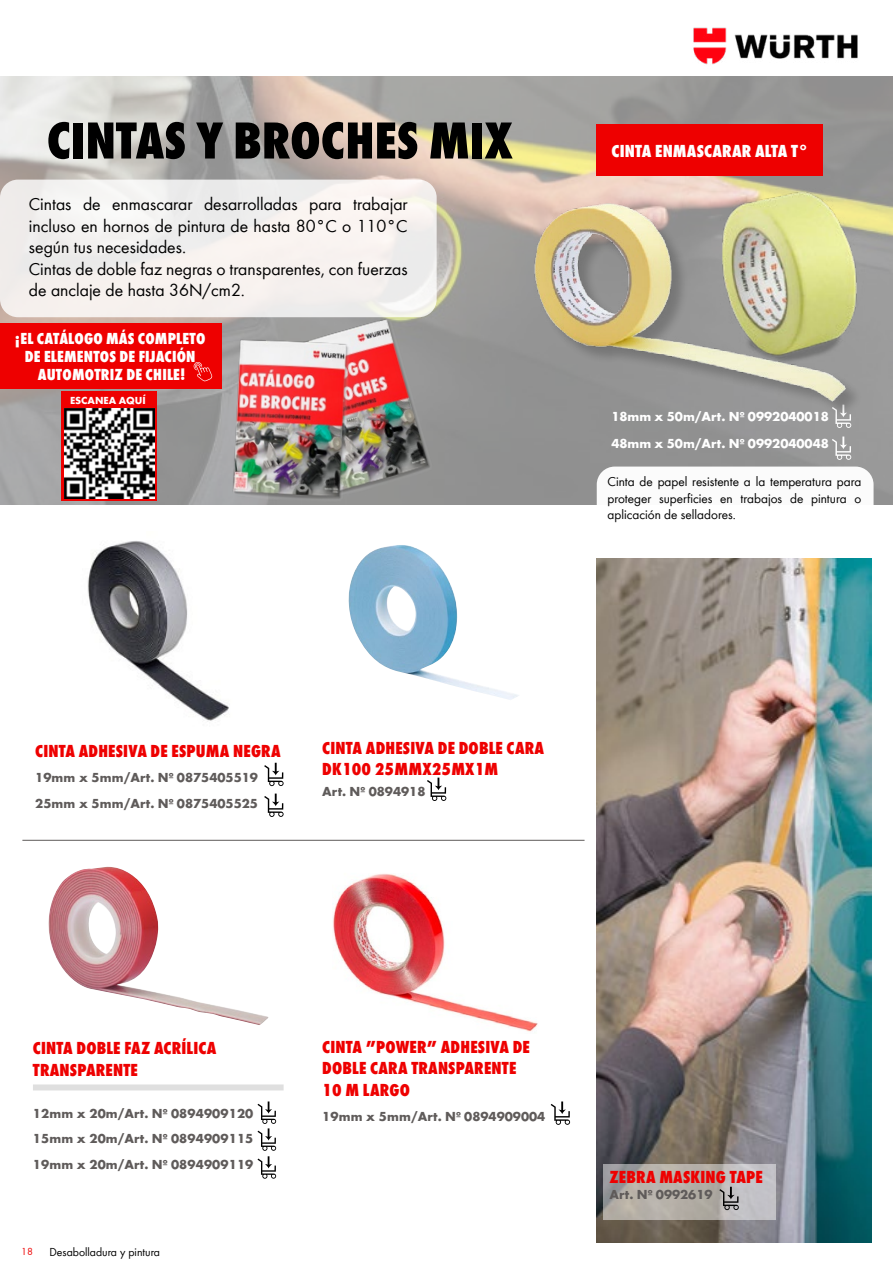
<style>
.page{position:relative;width:893px;height:1263px;background:#fff}
.page>*{position:absolute;margin:0;border:0;box-sizing:border-box;transform-origin:0 0}
.t1{font:800 condensed 54px "Wuerth";color:#000}
.t2{font:18px/21.6px "Wuerth";color:#000}
.t3{font:800 condensed 18px/21.6px "Wuerth";letter-spacing:.01em;color:#e00}
.t4{font:800 condensed 18px "Wuerth";letter-spacing:.01em;color:#fff}
.t5{font:800 condensed 16.5px/18px "Wuerth";letter-spacing:.01em;color:#fff;text-align:center}
.t6{font:700 13.5px/25.5px "Wuerth";letter-spacing:.01em;color:#5f5b5a;text-align:justify}
.t7{font:13.5px/16.2px "Wuerth";color:#000;text-align:justify}
.t8{font:700 13.5px/27px "Wuerth";color:#fff}
.t9{font:12px "Wuerth";color:#000}
.t10{font:700 10.5px "Wuerth";color:#fff}
.t11{font:10.5px "Wuerth";color:#e00}
</style>
<div class="page">
<img style="left:693px;top:27px;width:165px;height:38px">
<img style="left:597px;top:558px;width:275px;height:685px">
<img style="left:0;top:77px;width:893px;height:427px">
<img style="left:710px;top:178px;width:154px;height:28px">
<img style="left:348px;top:545px;width:171px;height:155px">
<img style="left:48px;top:867px;width:220px;height:158px">
<img style="left:87px;top:541px;width:142px;height:181px">
<img style="left:333px;top:874px;width:205px;height:158px">
<svg style="left:427px;top:778px;width:19px;height:23px"></svg>
<svg style="left:832px;top:436px;width:19px;height:24px"></svg>
<svg style="left:832px;top:418px;width:19px;height:10px"></svg>
<svg style="left:551px;top:1101px;width:19px;height:24px"></svg>
<svg style="left:264px;top:763px;width:20px;height:23px"></svg>
<svg style="left:264px;top:793px;width:20px;height:24px"></svg>
<svg style="left:603px;top:1164px;width:172px;height:56px;background:#b5b1ad"></svg>
<svg style="left:719px;top:1187px;width:20px;height:23px"></svg>
<svg style="left:257px;top:1101px;width:19px;height:78px"></svg>
<div style="left:33px;top:1084px;width:251px;height:6px;background:#dfdfdf"></div>
<div style="left:0;top:180px;width:437px;height:137px;background:#f5f1ee;border-radius:18px"></div>
<div style="left:597px;top:467px;width:276px;height:75px;background:#fff;border-radius:18px"></div>
<img style="left:516px;top:186px;width:342px;height:232px">
<div style="left:597px;top:124px;width:226px;height:52px;background:#e00"></div>
<div style="left:0;top:323px;width:221px;height:66px;background:#e00"></div>
<hr style="left:22px;top:840px;width:563px;height:1px;background:#5f5b5a">
<div style="left:62px;top:392px;width:95px;height:109px;background:#e00"></div>
<img style="left:222px;top:267px;width:274px;height:275px">
<img style="left:177px;top:301px;width:232px;height:233px">
<svg style="left:194px;top:362px;width:18px;height:19px"></svg>
<img style="left:64px;top:408px;width:91px;height:91px">
<h1 class="t1" style="left:47px;top:102px;width:467px">CINTAS Y BROCHES MIX</h1>
<h2 class="t2" style="left:29px;top:192px;width:380px">Cintas de enmascarar desarrolladas para trabajar incluso en hornos de pintura de hasta 80°C o 110°C según tus necesidades.<br>Cintas de doble faz negras o transparentes, con fuerzas de anclaje de hasta 36N/cm2.</h2>
<p class="t5" style="left:15px;top:329px;width:192px">¡EL CATÁLOGO MÁS COMPLETO<br>DE ELEMENTOS DE FIJACIÓN<br>AUTOMOTRIZ DE CHILE!</p>
<p class="t10" style="left:70px;top:393px;width:77px">ESCANEA AQUÍ</p>
<h2 class="t4" style="left:611px;top:138px;width:198px">CINTA ENMASCARAR ALTA T°</h2>
<p class="t8" style="left:611px;top:402px;width:219px">18mm x 50m/Art. Nº 0992040018<br>48mm x 50m/Art. Nº 0992040048</p>
<p class="t7" style="left:607px;top:473px;width:255px">Cinta de papel resistente a la temperatura para proteger superficies en trabajos de pintura o aplicación de selladores.</p>
<h2 class="t3" style="left:35px;top:739px;width:247px">CINTA ADHESIVA DE ESPUMA NEGRA</h2>
<p class="t6" style="left:35px;top:764px;width:224px">19mm x 5mm/Art. Nº 0875405519<br>25mm x 5mm/Art. Nº 0875405525</p>
<h2 class="t3" style="left:322px;top:736px;width:223px">CINTA ADHESIVA DE DOBLE CARA<br>DK100 25MMX25MX1M</h2>
<p class="t6" style="left:322px;top:778px;width:105px">Art. Nº 0894918</p>
<h2 class="t3" style="left:33px;top:1036px;width:185px">CINTA DOBLE FAZ ACRÍLICA<br>TRANSPARENTE</h2>
<p class="t6" style="left:33px;top:1099px;width:222px">12mm x 20m/Art. Nº 0894909120<br>15mm x 20m/Art. Nº 0894909115<br>19mm x 20m/Art. Nº 0894909119</p>
<p class="t11" style="left:21px;top:1244px;width:13px">18</p>
<p class="t9" style="left:49px;top:1244px;width:112px">Desabolladura y pintura</p>
<h2 class="t3" style="left:322px;top:1035px;width:209px">CINTA ”POWER” ADHESIVA DE<br>DOBLE CARA TRANSPARENTE<br>10 M LARGO</h2>
<p class="t6" style="left:322px;top:1103px;width:224px">19mm x 5mm/Art. Nº 0894909004</p>
<h2 class="t3" style="left:609px;top:1165px;width:155px">ZEBRA MASKING TAPE</h2>
<p class="t6" style="left:609px;top:1181px;width:105px">Art. Nº 0992619</p>
</div>
